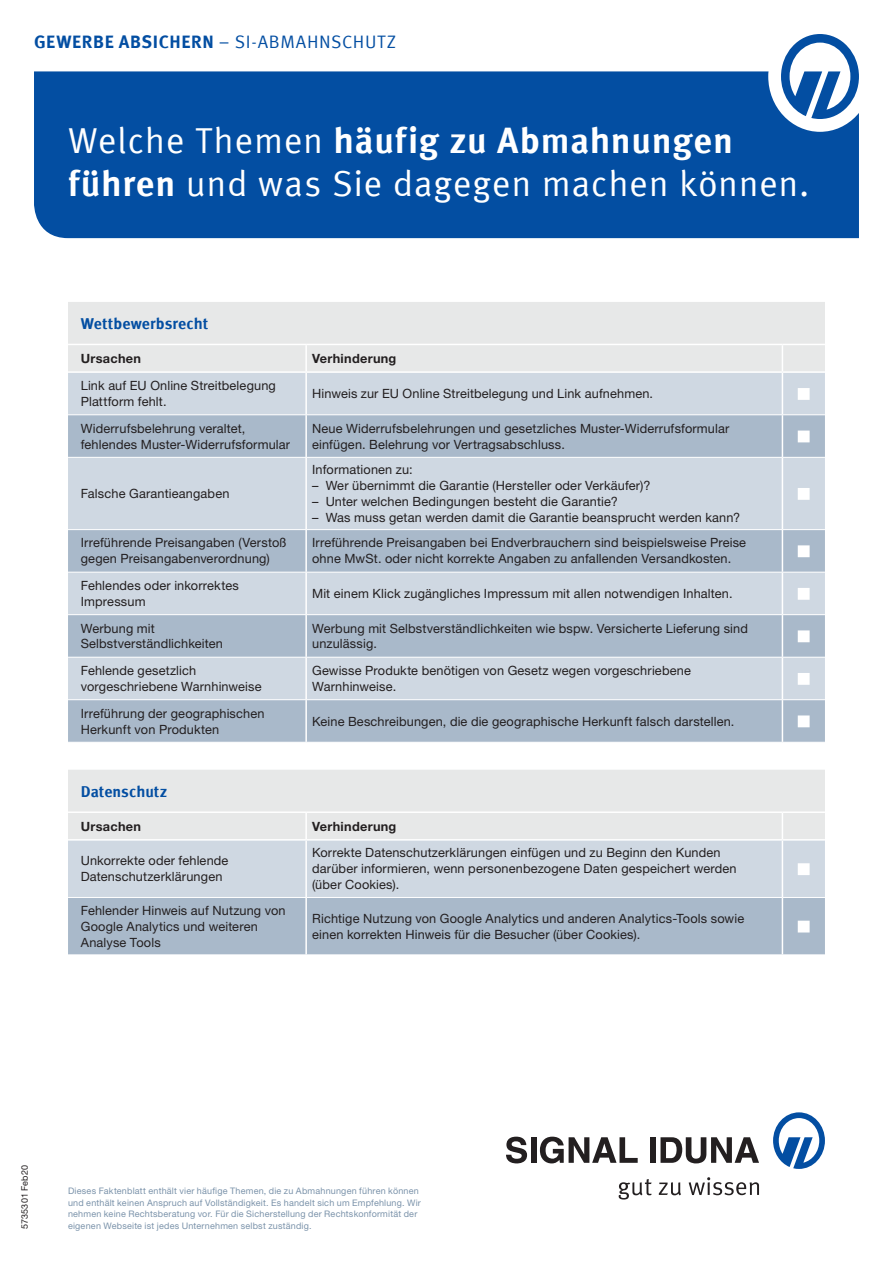
<style>
.page{position:relative;width:893px;height:1263px;background:#fff}
.page>*{position:absolute;margin:0;border:0;box-sizing:border-box;transform-origin:0 0}
.t1{font:36px "Meta Offc Pro Norm";letter-spacing:.015em;color:#fff}
.t2{font:700 36px "Meta Offc Pro";letter-spacing:.02em;color:#fff}
.t3{font:700 18px "Meta Offc Pro";letter-spacing:.03em;color:#034ea2}
.t4{font:700 15.75px "Meta Offc Pro";letter-spacing:.005em;color:#034ea2}
.t5{font:12.75px/15.9px "Helvetica Neue LTW1 G";letter-spacing:.01em;color:#231f20}
.t6{font:700 12.75px "Helvetica Neue LTW1 G";letter-spacing:.02em;color:#231f20}
.t7{font:12.75px "Zapf Dingbats ITC";color:#fff}
.t8{font:9px/11.7px "Helvetica Neue LTW1 G";letter-spacing:.02em;color:#7b93aa}
.t9{font:9px "Helvetica Neue LTW1 G";letter-spacing:.015em;color:#231f20}
.s1{font-family:"Meta Offc Pro Norm";font-weight:400}
.s2{font-family:"Meta Offc Pro";font-weight:700}
</style>
<div class="page">
<div style="left:34px;top:71px;width:825px;height:167px;background:#034ea2"></div>
<svg style="left:506px;top:1137px;width:21px;height:26px"></svg>
<div style="left:531px;top:1137px;width:5px;height:26px;background:#231f20"></div>
<svg style="left:540px;top:1137px;width:98px;height:26px"></svg>
<div style="left:650px;top:1137px;width:5px;height:26px;background:#231f20"></div>
<svg style="left:660px;top:1137px;width:99px;height:26px"></svg>
<svg style="left:619px;top:1179px;width:33px;height:20px"></svg>
<svg style="left:659px;top:1182px;width:22px;height:13px"></svg>
<svg style="left:689px;top:1177px;width:70px;height:18px"></svg>
<svg style="left:773px;top:1112px;width:52px;height:57px"></svg>
<div style="left:768px;top:21px;width:104px;height:111px;background:#fff;border-radius:50%"></div>
<svg style="left:781px;top:34px;width:78px;height:85px"></svg>
<div style="left:850px;top:0;width:43px;height:43px;background:#fff"></div>
<div style="left:68px;top:302px;width:757px;height:69px;background:#e7e8e8"></div>
<div style="left:68px;top:373px;width:757px;height:41px;background:#cfd8e2"></div>
<svg style="left:68px;top:415px;width:757px;height:327px;background:#bbc8d5"></svg>
<hr style="left:68px;top:344px;width:238px;height:1px;background:#fff">
<hr style="left:305px;top:345px;width:2px;height:26px;background:#fff">
<div style="left:306px;top:344px;width:519px;height:27px;background:#e7e8e8"></div>
<hr style="left:782px;top:344px;width:43px;height:1px;background:#fff">
<hr style="left:305px;top:373px;width:2px;height:41px;background:#fff">
<hr style="left:782px;top:373px;width:1px;height:41px;background:#fff">
<hr style="left:305px;top:415px;width:2px;height:42px;background:#fff">
<hr style="left:782px;top:415px;width:1px;height:42px;background:#fff">
<hr style="left:68px;top:457px;width:238px;height:1px;background:#fff">
<hr style="left:305px;top:458px;width:2px;height:71px;background:#fff">
<hr style="left:306px;top:457px;width:476px;height:1px;background:#fff">
<hr style="left:782px;top:458px;width:1px;height:71px;background:#fff">
<hr style="left:782px;top:457px;width:43px;height:1px;background:#fff">
<hr style="left:68px;top:529px;width:238px;height:1px;background:#fff">
<hr style="left:305px;top:530px;width:2px;height:42px;background:#fff">
<hr style="left:306px;top:529px;width:476px;height:1px;background:#fff">
<hr style="left:782px;top:530px;width:1px;height:42px;background:#fff">
<hr style="left:782px;top:529px;width:43px;height:1px;background:#fff">
<hr style="left:68px;top:572px;width:238px;height:1px;background:#fff">
<hr style="left:305px;top:572px;width:2px;height:42px;background:#fff">
<hr style="left:306px;top:572px;width:476px;height:1px;background:#fff">
<hr style="left:782px;top:572px;width:1px;height:42px;background:#fff">
<hr style="left:782px;top:572px;width:43px;height:1px;background:#fff">
<hr style="left:305px;top:615px;width:2px;height:42px;background:#fff">
<hr style="left:305px;top:657px;width:2px;height:42px;background:#fff">
<hr style="left:305px;top:700px;width:2px;height:42px;background:#fff">
<hr style="left:782px;top:615px;width:1px;height:42px;background:#fff">
<hr style="left:782px;top:657px;width:1px;height:42px;background:#fff">
<hr style="left:782px;top:700px;width:1px;height:42px;background:#fff">
<hr style="left:68px;top:614px;width:238px;height:1px;background:#fff">
<hr style="left:68px;top:657px;width:238px;height:1px;background:#fff">
<hr style="left:68px;top:699px;width:238px;height:1px;background:#fff">
<hr style="left:306px;top:614px;width:476px;height:1px;background:#fff">
<hr style="left:306px;top:657px;width:476px;height:1px;background:#fff">
<hr style="left:306px;top:699px;width:476px;height:1px;background:#fff">
<hr style="left:782px;top:614px;width:43px;height:1px;background:#fff">
<hr style="left:782px;top:657px;width:43px;height:1px;background:#fff">
<hr style="left:782px;top:699px;width:43px;height:1px;background:#fff">
<div style="left:798px;top:388px;width:12px;height:12px;border:3px solid #fff"></div>
<div style="left:798px;top:431px;width:12px;height:11px;border:3px solid #fff"></div>
<div style="left:798px;top:488px;width:12px;height:12px;border:3px solid #fff"></div>
<div style="left:798px;top:545px;width:12px;height:12px;border:3px solid #fff"></div>
<div style="left:798px;top:588px;width:12px;height:12px;border:3px solid #fff"></div>
<div style="left:798px;top:630px;width:12px;height:12px;border:3px solid #fff"></div>
<div style="left:798px;top:673px;width:12px;height:12px;border:3px solid #fff"></div>
<div style="left:798px;top:715px;width:12px;height:12px;border:3px solid #fff"></div>
<div style="left:68px;top:770px;width:757px;height:41px;background:#e7e8e8"></div>
<svg style="left:68px;top:813px;width:757px;height:141px;background:#c4cfd9"></svg>
<hr style="left:782px;top:839px;width:43px;height:2px;background:#fff">
<hr style="left:305px;top:841px;width:2px;height:56px;background:#fff">
<hr style="left:782px;top:841px;width:1px;height:56px;background:#fff">
<hr style="left:68px;top:897px;width:238px;height:1px;background:#fff">
<hr style="left:305px;top:898px;width:2px;height:56px;background:#fff">
<hr style="left:306px;top:897px;width:476px;height:1px;background:#fff">
<hr style="left:782px;top:898px;width:1px;height:56px;background:#fff">
<hr style="left:782px;top:897px;width:43px;height:1px;background:#fff">
<div style="left:798px;top:863px;width:12px;height:12px;border:3px solid #fff"></div>
<div style="left:798px;top:921px;width:12px;height:11px;border:3px solid #fff"></div>
<h2 class="t3" style="left:34px;top:27px;width:364px">GEWERBE ABSICHERN <span class="s1">– SI-ABMAHNSCHUTZ</span></h2>
<h1 class="t2" style="left:68px;top:112px;width:666px"><span class="s1">Welche Themen</span> häufig zu Abmahnungen</h1>
<h1 class="t1" style="left:68px;top:156px;width:743px"><span class="s2">führen</span> und was Sie dagegen machen können.</h1>
<p class="t4" style="left:81px;top:311px;width:129px">Wettbewerbsrecht</p>
<p class="t6" style="left:81px;top:350px;width:62px">Ursachen</p>
<p class="t6" style="left:312px;top:350px;width:86px">Verhinderung</p>
<p class="t5" style="left:81px;top:378px;width:197px">Link auf EU Online Streitbelegung<br>Plattform fehlt.</p>
<p class="t5" style="left:312px;top:385px;width:343px">Hinweis zur EU Online Streitbelegung und Link aufnehmen.</p>
<p class="t7" style="left:799px;top:388px;width:11px">■</p>
<p class="t5" style="left:81px;top:420px;width:211px">Widerrufsbelehrung veraltet, fehlendes Muster-Widerrufsformular</p>
<p class="t5" style="left:312px;top:420px;width:419px">Neue Widerrufsbelehrungen und gesetzliches Muster-Widerrufsformular einfügen. Belehrung vor Vertragsabschluss.</p>
<p class="t7" style="left:799px;top:430px;width:11px">■</p>
<p class="t5" style="left:81px;top:485px;width:150px">Falsche Garantieangaben</p>
<p class="t5" style="left:312px;top:461px;width:102px">Informationen zu:</p>
<p class="t5" style="left:312px;top:477px;width:340px">– Wer übernimmt die Garantie (Hersteller oder Verkäufer)?</p>
<p class="t5" style="left:312px;top:493px;width:307px">– Unter welchen Bedingungen besteht die Garantie?</p>
<p class="t5" style="left:312px;top:509px;width:430px">– Was muss getan werden damit die Garantie beansprucht werden kann?</p>
<p class="t7" style="left:799px;top:488px;width:11px">■</p>
<p class="t5" style="left:81px;top:535px;width:207px">Irreführende Preisangaben (Verstoß gegen Preisangabenverordnung)</p>
<p class="t5" style="left:312px;top:535px;width:435px">Irreführende Preisangaben bei Endverbrauchern sind beispielsweise Preise ohne MwSt. oder nicht korrekte Angaben zu anfallenden Versandkosten.</p>
<p class="t7" style="left:799px;top:545px;width:11px">■</p>
<p class="t5" style="left:81px;top:577px;width:159px">Fehlendes oder inkorrektes<br>Impressum</p>
<p class="t5" style="left:312px;top:585px;width:422px">Mit einem Klick zugängliches Impressum mit allen notwendigen Inhalten.</p>
<p class="t7" style="left:799px;top:588px;width:11px">■</p>
<p class="t5" style="left:81px;top:620px;width:144px">Werbung mit<br>Selbstverständlichkeiten</p>
<p class="t5" style="left:312px;top:620px;width:437px">Werbung mit Selbstverständlichkeiten wie bspw. Versicherte Lieferung sind unzulässig.</p>
<p class="t7" style="left:799px;top:630px;width:11px">■</p>
<p class="t5" style="left:81px;top:662px;width:182px">Fehlende gesetzlich vorgeschriebene Warnhinweise</p>
<p class="t5" style="left:312px;top:662px;width:380px">Gewisse Produkte benötigen von Gesetz wegen vorgeschriebene<br>Warnhinweise.</p>
<p class="t7" style="left:799px;top:673px;width:11px">■</p>
<p class="t5" style="left:81px;top:705px;width:185px">Irreführung der geographischen<br>Herkunft von Produkten</p>
<p class="t5" style="left:312px;top:713px;width:424px">Keine Beschreibungen, die die geographische Herkunft falsch darstellen.</p>
<p class="t7" style="left:799px;top:715px;width:11px">■</p>
<p class="t4" style="left:81px;top:779px;width:88px">Datenschutz</p>
<p class="t6" style="left:81px;top:818px;width:62px">Ursachen</p>
<p class="t6" style="left:312px;top:818px;width:86px">Verhinderung</p>
<p class="t5" style="left:81px;top:853px;width:149px">Unkorrekte oder fehlende<br>Datenschutzerklärungen</p>
<p class="t5" style="left:312px;top:845px;width:426px">Korrekte Datenschutzerklärungen einfügen und zu Beginn den Kunden darüber informieren, wenn personenbezogene Daten gespeichert werden (über Cookies).</p>
<p class="t7" style="left:799px;top:863px;width:11px">■</p>
<p class="t5" style="left:81px;top:902px;width:206px">Fehlender Hinweis auf Nutzung von<br>Google Analytics und weiteren<br>Analyse Tools</p>
<p class="t5" style="left:312px;top:910px;width:433px">Richtige Nutzung von Google Analytics und anderen Analytics-Tools sowie einen korrekten Hinweis für die Besucher (über Cookies).</p>
<p class="t7" style="left:799px;top:921px;width:11px">■</p>
<p class="t9" style="left:19px;top:1229px;width:66px;rotate:-90deg">5735301 Feb20</p>
<p class="t8" style="left:68px;top:1185px;width:354px">Dieses Faktenblatt enthält vier häufige Themen, die zu Abmahnungen führen können und enthält keinen Anspruch auf Vollständigkeit. Es handelt sich um Empfehlung. Wir nehmen keine Rechtsberatung vor. Für die Sicherstellung der Rechtskonformität der eigenen Webseite ist jedes Unternehmen selbst zuständig.</p>
</div>
